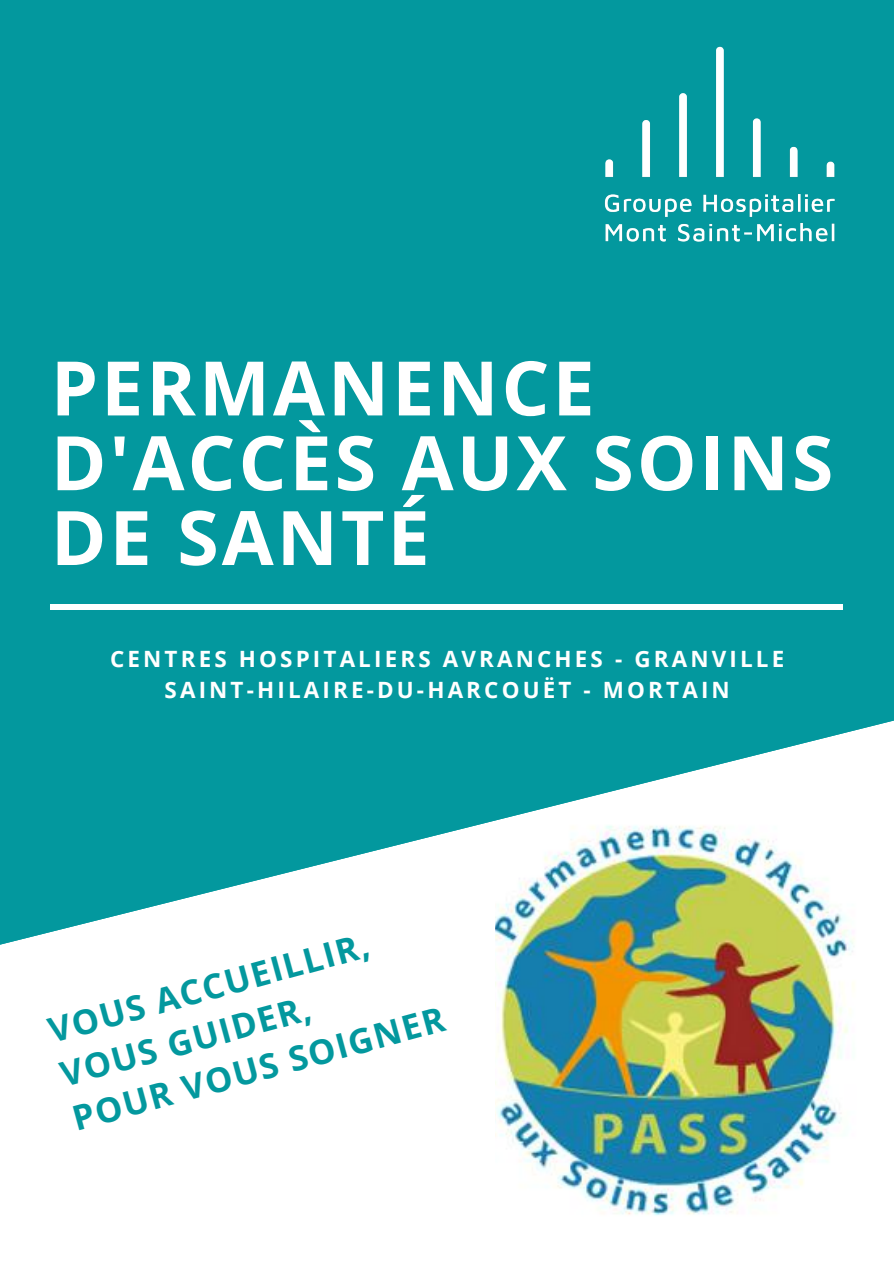
<style>
.page{position:relative;width:894px;height:1264px;background:#fff}
.page>*{position:absolute;margin:0;border:0;box-sizing:border-box;transform-origin:0 0}
.t1{font:700 75.15px/74.7px "Open Sans";letter-spacing:.04em;color:#fff}
.t2{font:700 34.35px/45.5px "Open Sans";color:#03989e}
.t3{font:700 22.5px/31.3px "Open Sans";letter-spacing:.14em;color:#fff;text-align:center}
</style>
<div class="page">
<div style="left:0;top:0;width:893px;height:1263px;background:#03989e"></div>
<svg style="left:0;top:721px;width:893px;height:542px;fill:#fff"></svg>
<div style="left:51px;top:603px;width:791px;height:6px;background:#fff"></div>
<img style="left:604px;top:46px;width:231px;height:196px">
<img style="left:495px;top:824px;width:386px;height:411px">
<h1 class="t1" style="left:51px;top:349px;width:783px">PERMANENCE<br>D'ACCÈS AUX SOINS<br>DE SANTÉ</h1>
<p class="t3" style="left:110px;top:642px;width:675px">CENTRES HOSPITALIERS AVRANCHES - GRANVILLE<br>SAINT-HILAIRE-DU-HARCOUËT - MORTAIN</p>
<h2 class="t2" style="left:43px;top:1007px;width:386px;rotate:-15deg">VOUS ACCUEILLIR,<br>VOUS GUIDER,<br>POUR VOUS SOIGNER</h2>
</div>
